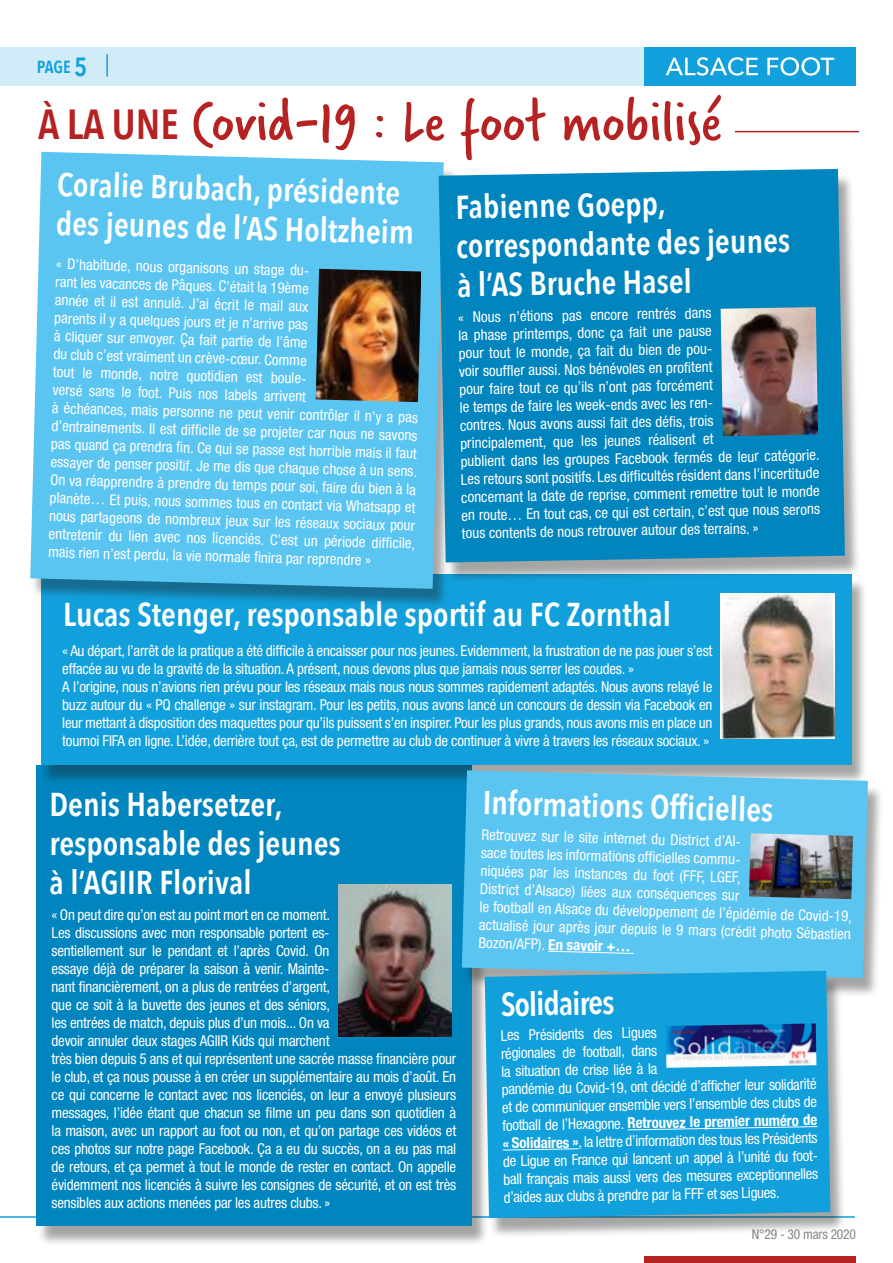
<style>
.page{position:relative;width:893px;height:1263px;background:#fff}
.page>*{position:absolute;margin:0;border:0;box-sizing:border-box;transform-origin:0 0}
.t1{font:63px "Verveine";color:#b62122}
.t2{font:600 33px/39px "Avenir Next Condensed";color:#fff}
.t3{font:600 17.55px "Avenir Next Condensed";color:#11a0dc}
.t4{font:condensed 15px/18px "Helvetica Neue";letter-spacing:-.015em;color:#fff}
.t5{font:condensed 13.5px "Helvetica Neue";letter-spacing:-.015em;color:#878787}
.s1{font-size:26.25px}
.s2{font-family:"Avenir Next Condensed";font-weight:600;font-size:42px}
.s3{font-weight:700}
</style>
<div class="page">
<hr style="left:0;top:1216px;width:855px;height:2px;background:#11a0dc">
<div style="left:37px;top:769px;width:451px;height:478px;background:#1d1d1b;opacity:.4"></div>
<div style="left:37px;top:765px;width:435px;height:461px;background:#0085bf"></div>
<img style="left:338px;top:884px;width:114px;height:152px">
<div style="left:40px;top:578px;width:828px;height:207px;background:#1d1d1b;opacity:.4"></div>
<div style="left:41px;top:574px;width:810px;height:190px;background:#11a0dc"></div>
<img style="left:721px;top:593px;width:114px;height:145px">
<div style="left:0;top:47px;width:839px;height:39px;background:#d0ecf8"></div>
<div style="left:644px;top:47px;width:212px;height:39px;background:#11a0dc"></div>
<div style="left:644px;top:1256px;width:212px;height:7px;background:#b62122"></div>
<svg style="left:666px;top:57px;width:92px;height:19px"></svg>
<svg style="left:767px;top:57px;width:67px;height:19px"></svg>
<hr style="left:735px;top:131px;width:124px;height:1px;background:#b62122">
<div style="left:30px;top:156px;width:430px;height:453px;background:#1d1d1b;opacity:.4"></div>
<div style="left:30px;top:152px;width:414px;height:437px;background:#5bc5f2"></div>
<div style="left:439px;top:173px;width:422px;height:410px;background:#1d1d1b;opacity:.4"></div>
<div style="left:439px;top:169px;width:406px;height:393px;background:#0085bf"></div>
<img style="left:316px;top:269px;width:105px;height:133px">
<img style="left:721px;top:307px;width:97px;height:129px">
<div style="left:462px;top:774px;width:422px;height:225px;background:#1d1d1b;opacity:.4"></div>
<div style="left:462px;top:770px;width:406px;height:208px;background:#5bc5f2"></div>
<svg style="left:547px;top:950px;width:88px;height:4px"></svg>
<img style="left:749px;top:833px;width:104px;height:66px">
<div style="left:485px;top:975px;width:362px;height:263px;background:#1d1d1b;opacity:.4"></div>
<div style="left:485px;top:971px;width:345px;height:247px;background:#11a0dc"></div>
<svg style="left:627px;top:1126px;width:191px;height:5px"></svg>
<svg style="left:502px;top:1148px;width:77px;height:3px"></svg>
<img style="left:666px;top:1023px;width:150px;height:45px">
<p class="t3" style="left:37px;top:52px;width:52px">PAGE <span class="s1">5</span></p>
<h1 class="t1" style="left:38px;top:78px;width:685px"><span class="s2">À LA UNE</span> Covid-19 : Le foot mobilisé</h1>
<h2 class="t2" style="left:58px;top:162px;width:360px;rotate:2deg">Coralie Brubach, présidente des jeunes de l’AS Holtzheim</h2>
<p class="t4" style="left:56px;top:254px;width:370px;rotate:2deg">« D’habitude, nous organisons un stage du-<br>rant les vacances de Pâques. C’était la 19ème<br>année et il est annulé. J’ai écrit le mail aux<br>parents il y a quelques jours et je n’arrive pas<br>à cliquer sur envoyer. Ça fait partie de l’âme<br>du club c’est vraiment un crève-cœur. Comme<br>tout le monde, notre quotidien est boule-<br>versé sans le foot. Puis nos labels arrivent<br>à échéances, mais personne ne peut venir contrôler il n’y a pas d’entrainements. Il est diffi cile de se projeter car nous ne savons pas quand ça prendra fi n. Ce qui se passe est horrible mais il faut essayer de penser positif. Je me dis que chaque chose à un sens.<br>On va réapprendre à prendre du temps pour soi, faire du bien à la planète… Et puis, nous sommes tous en contact via Whatsapp et nous partageons de nombreux jeux sur les réseaux sociaux pour entretenir du lien avec nos licenciés. C’est un période diffi cile, mais rien n’est perdu, la vie normale fi nira par reprendre »</p>
<h2 class="t2" style="left:455px;top:187px;width:335px;rotate:-1deg">Fabienne Goepp, correspondante des jeunes à l’AS Bruche Hasel</h2>
<p class="t4" style="left:458px;top:308px;width:361px;rotate:-1deg">« Nous n’étions pas encore rentrés dans<br>la phase printemps, donc ça fait une pause<br>pour tout le monde, ça fait du bien de pou-<br>voir souffl er aussi. Nos bénévoles en profi tent<br>pour faire tout ce qu’ils n’ont pas forcément<br>le temps de faire les week-ends avec les ren-<br>contres. Nous avons aussi fait des défi s, trois<br>principalement, que les jeunes réalisent et<br>publient dans les groupes Facebook fermés de leur catégorie.<br>Les retours sont positifs. Les diffi cultés résident dans l’incertitude concernant la date de reprise, comment remettre tout le monde en route… En tout cas, ce qui est certain, c’est que nous serons tous contents de nous retrouver autour des terrains. »</p>
<h2 class="t2" style="left:63px;top:594px;width:609px">Lucas Stenger, responsable sportif au FC Zornthal</h2>
<p class="t4" style="left:62px;top:641px;width:652px">« Au départ, l’arrêt de la pratique a été difficile à encaisser pour nos jeunes. Evidemment, la frustration de ne pas jouer s’est effacée au vu de la gravité de la situation. A présent, nous devons plus que jamais nous serrer les coudes. »<br>A l’origine, nous n’avions rien prévu pour les réseaux mais nous nous sommes rapidement adaptés. Nous avons relayé le buzz autour du « PQ challenge » sur instagram. Pour les petits, nous avons lancé un concours de dessin via Facebook en leur mettant à disposition des maquettes pour qu’ils puissent s’en inspirer. Pour les plus grands, nous avons mis en place un tournoi FIFA en ligne. L’idée, derrière tout ça, est de permettre au club de continuer à vivre à travers les réseaux sociaux. »</p>
<h2 class="t2" style="left:50px;top:784px;width:293px">Denis Habersetzer, responsable des jeunes à l’AGIIR Florival</h2>
<p class="t4" style="left:52px;top:905px;width:406px">« On peut dire qu’on est au point mort en ce moment.<br>Les discussions avec mon responsable portent es-<br>sentiellement sur le pendant et l’après Covid. On<br>essaye déjà de préparer la saison à venir. Mainte-<br>nant financièrement, on a plus de rentrées d’argent,<br>que ce soit à la buvette des jeunes et des séniors,<br>les entrées de match, depuis plus d’un mois... On va<br>devoir annuler deux stages AGIIR Kids qui marchent<br>très bien depuis 5 ans et qui représentent une sacrée masse financière pour le club, et ça nous pousse à en créer un supplémentaire au mois d’août. En ce qui concerne le contact avec nos licenciés, on leur a envoyé plusieurs messages, l’idée étant que chacun se filme un peu dans son quotidien à la maison, avec un rapport au foot ou non, et qu’on partage ces vidéos et ces photos sur notre page Facebook. Ça a eu du succès, on a eu pas mal de retours, et ça permet à tout le monde de rester en contact. On appelle évidemment nos licenciés à suivre les consignes de sécurité, et on est très sensibles aux actions menées par les autres clubs. »</p>
<h2 class="t2" style="left:484px;top:781px;width:292px;rotate:2deg">Informations Offi cielles</h2>
<p class="t4" style="left:482px;top:824px;width:375px;rotate:2deg">Retrouvez sur le site internet du District d’Al-<br>sace toutes les informations offi cielles commu-<br>niquées par les instances du foot (FFF, LGEF,<br>District d’Alsace) liées aux conséquences sur<br>le football en Alsace du développement de l’épidémie de Covid-19, actualisé jour après jour depuis le 9 mars (crédit photo Sébastien Bozon/AFP). <span class="s3">En savoir +…</span></p>
<h2 class="t2" style="left:500px;top:984px;width:115px;rotate:-1deg">Solidaires</h2>
<p class="t4" style="left:501px;top:1026px;width:319px;rotate:-1deg">Les Présidents des Ligues<br>régionales de football, dans<br>la situation de crise liée à la<br>pandémie du Covid-19, ont décidé d’affi cher leur solidarité et de communiquer ensemble vers l’ensemble des clubs de football de l’Hexagone. <span class="s3">Retrouvez le premier numéro de « Solidaires »</span>, la lettre d’information des tous les Présidents de Ligue en France qui lancent un appel à l’unité du foot&shy;ball français mais aussi vers des mesures exceptionnelles d’aides aux clubs à prendre par la FFF et ses Ligues.</p>
<p class="t5" style="left:752px;top:1226px;width:106px">N°29 - 30 mars 2020</p>
</div>
